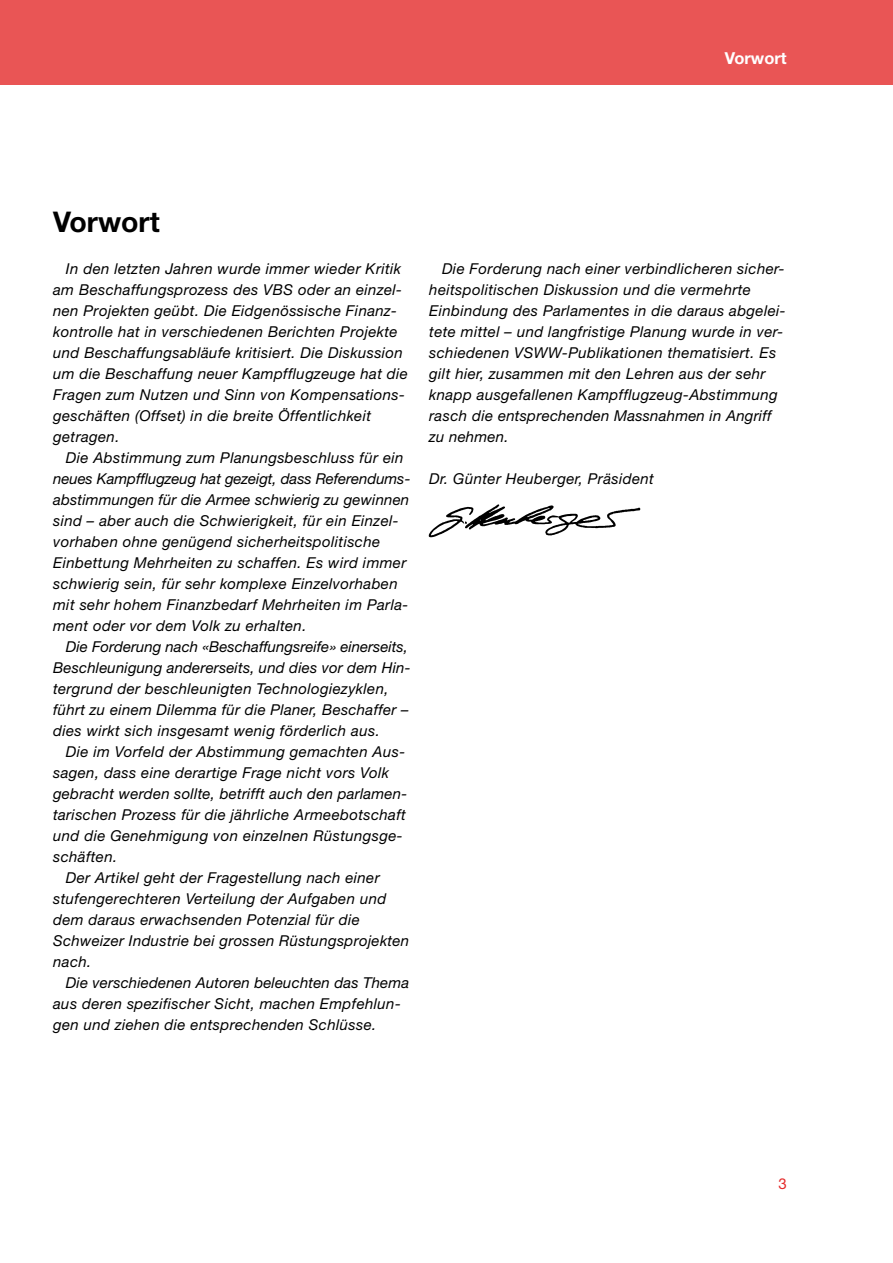
<style>
.page{position:relative;width:893px;height:1263px;background:#fff}
.page>*{position:absolute;margin:0;border:0;box-sizing:border-box;transform-origin:0 0}
.t1{font:700 28.5px "Helvetica Neue LT Std";color:#000}
.t2{font:700 16.5px "Helvetica Neue LT Std";color:#fff}
.t3{font:italic 15px/21px "Helvetica Neue LT Std";letter-spacing:.025em;color:#000}
.t4{font:15px "Helvetica Neue LT Std";color:#e42b2b}
</style>
<div class="page">
<div style="left:0;top:0;width:893px;height:85px;background:#e95555"></div>
<img style="left:428px;top:504px;width:213px;height:34px">
<p class="t2" style="left:725px;top:48px;width:63px">Vorwort</p>
<h1 class="t1" style="left:53px;top:204px;width:108px">Vorwort</h1>
<p class="t3" style="left:53px;top:258px;width:356px;text-indent:13px">In den letzten Jahren wurde immer wieder Kritik am Beschaffungsprozess des VBS oder an einzel&shy;nen Projekten geübt. Die Eidgenössische Finanz&shy;kontrolle hat in verschiedenen Berichten Projekte und Beschaffungsabläufe kritisiert. Die Diskussion um die Beschaffung neuer Kampfflugzeuge hat die Fragen zum Nutzen und Sinn von Kompensations&shy;geschäften (Offset) in die breite Öffentlichkeit getragen.</p>
<p class="t3" style="left:53px;top:447px;width:359px;text-indent:13px">Die Abstimmung zum Planungsbeschluss für ein neues Kampfflugzeug hat gezeigt, dass Referendums&shy;abstimmungen für die Armee schwierig zu gewinnen sind – aber auch die Schwierigkeit, für ein Einzel&shy;vorhaben ohne genügend sicherheitspolitische Einbettung Mehrheiten zu schaffen. Es wird immer schwierig sein, für sehr komplexe Einzelvorhaben mit sehr hohem Finanzbedarf Mehrheiten im Parla&shy;ment oder vor dem Volk zu erhalten.</p>
<p class="t3" style="left:53px;top:636px;width:359px;text-indent:13px">Die Forderung nach «Beschaffungsreife» einerseits, Beschleunigung andererseits, und dies vor dem Hin&shy;tergrund der beschleunigten Technologiezyklen, führt zu einem Dilemma für die Planer, Beschaffer – dies wirkt sich insgesamt wenig förderlich aus.</p>
<p class="t3" style="left:66px;top:741px;width:341px">Die im Vorfeld der Abstimmung gemachten Aus-</p>
<p class="t3" style="left:53px;top:762px;width:337px">sagen, dass eine derartige Frage nicht vors Volk</p>
<p class="t3" style="left:53px;top:783px;width:356px">gebracht werden sollte, betrifft auch den parlamen-</p>
<p class="t3" style="left:53px;top:804px;width:354px">tarischen Prozess für die jährliche Armeebotschaft</p>
<p class="t3" style="left:53px;top:825px;width:351px">und die Genehmigung von einzelnen Rüstungsge-</p>
<p class="t3" style="left:53px;top:846px;width:66px">schäften.</p>
<p class="t3" style="left:66px;top:867px;width:315px">Der Artikel geht der Fragestellung nach einer</p>
<p class="t3" style="left:53px;top:888px;width:335px">stufengerechteren Verteilung der Aufgaben und</p>
<p class="t3" style="left:53px;top:909px;width:308px">dem daraus erwachsenden Potenzial für die</p>
<p class="t3" style="left:53px;top:930px;width:358px">Schweizer Industrie bei grossen Rüstungsprojekten</p>
<p class="t3" style="left:53px;top:951px;width:40px">nach.</p>
<p class="t3" style="left:66px;top:972px;width:345px">Die verschiedenen Autoren beleuchten das Thema</p>
<p class="t3" style="left:53px;top:993px;width:349px">aus deren spezifischer Sicht, machen Empfehlun-</p>
<p class="t3" style="left:53px;top:1014px;width:325px">gen und ziehen die entsprechenden Schlüsse.</p>
<p class="t3" style="left:429px;top:258px;width:358px;text-indent:13px">Die Forderung nach einer verbindlicheren sicher&shy;heitspolitischen Diskussion und die vermehrte Einbindung des Parlamentes in die daraus abgelei&shy;tete mittel – und langfristige Planung wurde in ver&shy;schiedenen VSWW-Publikationen thematisiert. Es gilt hier, zusammen mit den Lehren aus der sehr knapp ausgefallenen Kampfflugzeug-Abstimmung rasch die entsprechenden Massnahmen in Angriff zu nehmen.</p>
<p class="t3" style="left:429px;top:468px;width:226px">Dr. Günter Heuberger, Präsident</p>
<p class="t4" style="left:778px;top:1174px;width:10px">3</p>
</div>
